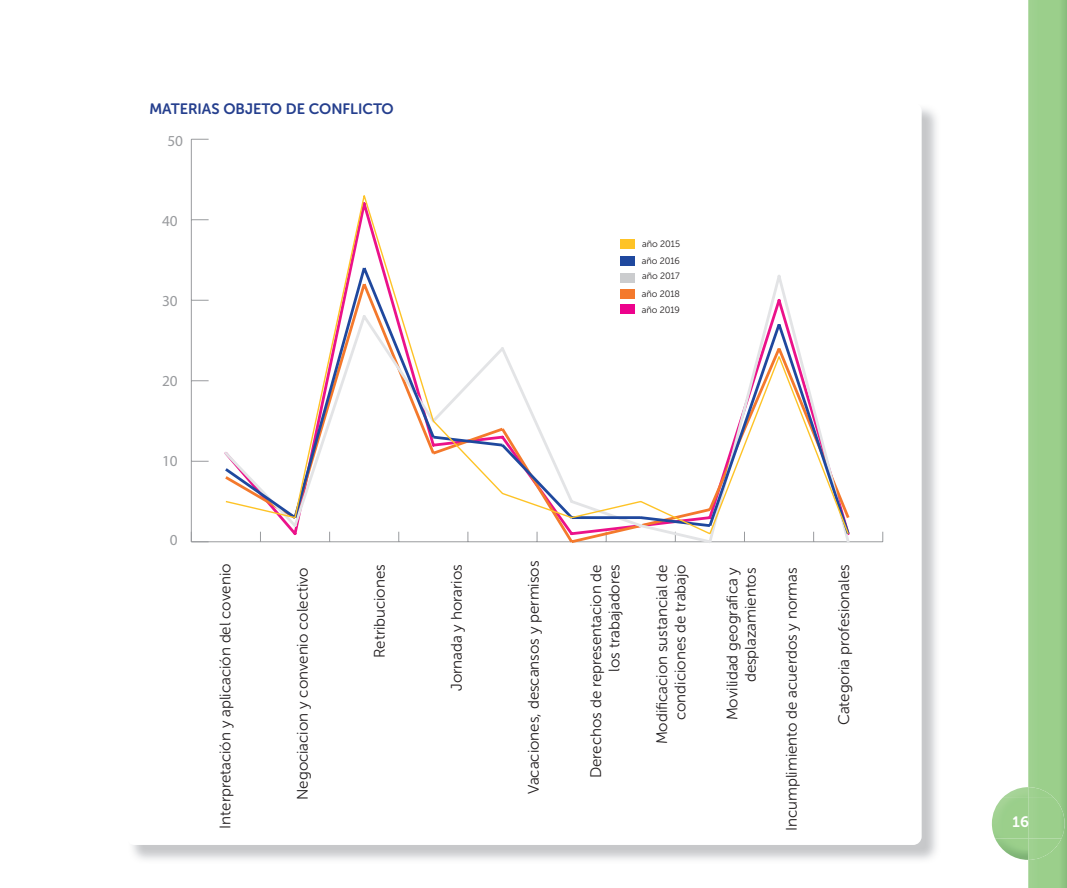
<style>
.page{position:relative;width:1067px;height:888px;background:#fff}
.page>*{position:absolute;margin:0;border:0;box-sizing:border-box;transform-origin:0 0}
.t1{font:15.3px/18.3px "Museo Sans Rounded 300";color:#231f20;text-align:right}
.t2{font:15.3px "Myriad Pro";color:#999b9e}
.t3{font:15px "Museo Sans Rounded 700";color:#253f8e}
.t4{font:15px "Museo Sans Rounded 700";color:#fff}
.t5{font:9.15px/16.8px "Museo Sans Rounded 300";color:#231f20}
</style>
<div class="page">
<img style="left:1002px;top:787px;width:26px;height:11px">
<img style="left:995px;top:838px;width:33px;height:21px">
<img style="left:991px;top:798px;width:37px;height:40px">
<img style="left:1028px;top:0;width:38px;height:888px">
<img style="left:132px;top:108px;width:805px;height:752px">
<div style="left:126px;top:103px;width:795px;height:742px;background:#fff;border-radius:9px"></div>
<hr style="left:191px;top:541px;width:691px;height:1px;background:#999b9e">
<hr style="left:191px;top:139px;width:1px;height:403px;background:#999b9e">
<svg style="left:192px;top:461px;width:16px;height:1px"></svg>
<svg style="left:192px;top:380px;width:16px;height:1px"></svg>
<svg style="left:192px;top:300px;width:16px;height:1px"></svg>
<svg style="left:192px;top:219px;width:16px;height:1px"></svg>
<svg style="left:192px;top:139px;width:16px;height:1px"></svg>
<svg style="left:222px;top:537px;width:629px;height:6px"></svg>
<svg style="left:224px;top:195px;width:625px;height:340px"></svg>
<p class="t3" style="left:149px;top:100px;width:246px">MATERIAS OBJETO DE CONFLICTO</p>
<p class="t2" style="left:167px;top:132px;width:17px">50</p>
<p class="t2" style="left:162px;top:212px;width:17px">40</p>
<p class="t2" style="left:162px;top:291px;width:17px">30</p>
<p class="t2" style="left:162px;top:371px;width:17px">20</p>
<p class="t2" style="left:162px;top:451px;width:17px">10</p>
<p class="t2" style="left:170px;top:531px;width:9px">0</p>
<p class="t1" style="left:216px;top:828px;width:266px;rotate:-90deg">Interpretación y aplicación del covenio</p>
<p class="t5" style="left:641px;top:236px;width:40px">año 2015 año 2016</p>
<p class="t5" style="left:641px;top:267px;width:40px;line-height:17.7px">año 2017 año 2018</p>
<p class="t5" style="left:641px;top:301px;width:40px">año 2019</p>
<p class="t1" style="left:293px;top:800px;width:234px;rotate:-90deg">Negociacion y convenio colectivo</p>
<p class="t1" style="left:524px;top:794px;width:235px;rotate:-90deg">Vacaciones, descansos y permisos</p>
<p class="t1" style="left:782px;top:831px;width:265px;rotate:-90deg">Incumplimiento de acuerdos y normas</p>
<p class="t1" style="left:834px;top:725px;width:163px;rotate:-90deg">Categoria profesionales</p>
<p class="t1" style="left:652px;top:744px;width:182px;rotate:-90deg">Modificacion sustancial de condiciones de trabajo</p>
<p class="t1" style="left:447px;top:691px;width:128px;rotate:-90deg">Jornada y horarios</p>
<p class="t1" style="left:586px;top:778px;width:215px;rotate:-90deg">Derechos de representacion de los trabajadores</p>
<p class="t1" style="left:370px;top:658px;width:95px;rotate:-90deg">Retribuciones</p>
<p class="t1" style="left:723px;top:720px;width:155px;rotate:-90deg">Movilidad geografica y desplazamientos</p>
<p class="t4" style="left:1012px;top:813px;width:18px">16</p>
</div>
